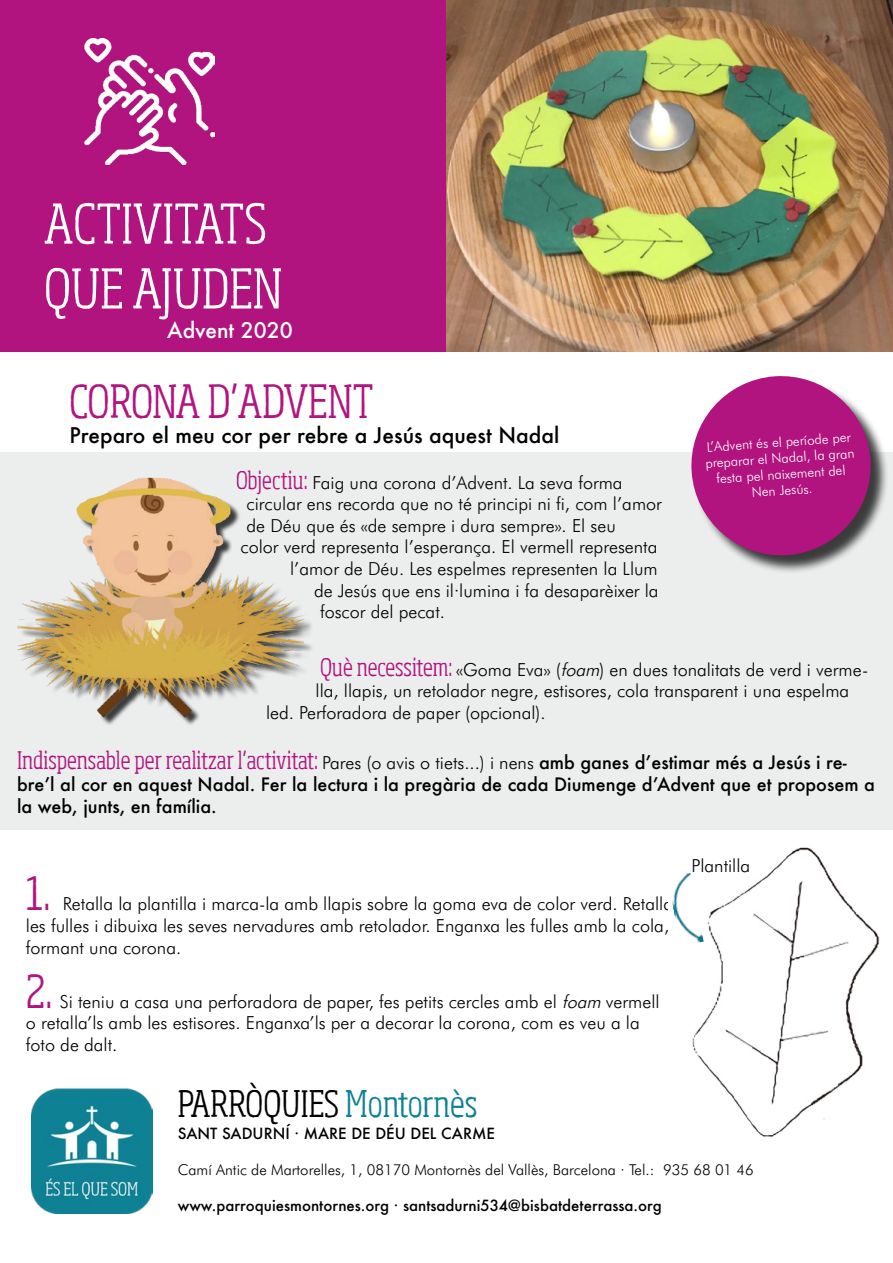
<style>
.page{position:relative;width:893px;height:1263px;background:#fff}
.page>*{position:absolute;margin:0;border:0;box-sizing:border-box;transform-origin:0 0}
.t1{font:300 condensed 54px/64.8px "Sohoma";color:#fff}
.t2{font:300 condensed 45px "Sohoma";letter-spacing:-.01em;color:#b1147f}
.t3{font:300 condensed 36px "Sohoma";color:#000}
.t4{font:300 condensed 24px "Sohoma";color:#b1147f}
.t5{font:500 21px "Futura";color:#000}
.t6{font:500 21px "Futura";color:#fff}
.t7{font:300 18px/21.6px "Futura BT";color:#000}
.t8{font:500 18px/21.6px "Futura";color:#000}
.t9{font:500 15px "Futura";color:#000}
.t10{font:300 15px "Futura BT";color:#000}
.t11{font:300 13.5px/16.2px "Futura BT";color:#fff;text-align:center}
.s1{font-family:"Sohoma";font-stretch:condensed;font-size:24px;color:#b1147f}
.s2{font-style:italic}
.s3{font-family:"Futura BT";font-stretch:normal;font-size:18px;color:#000}
.s4{font-family:"Futura";font-weight:500;font-stretch:normal;font-size:18px;color:#000}
.s5{color:#0f8195}
</style>
<div class="page">
<div style="left:0;top:0;width:446px;height:352px;background:#b1147f"></div>
<img style="left:85px;top:38px;width:130px;height:126px">
<div style="left:0;top:453px;width:893px;height:377px;background:#eceded"></div>
<img style="left:446px;top:0;width:447px;height:352px">
<div style="left:693px;top:378px;width:197px;height:196px;background:#000;opacity:.75"></div>
<svg style="left:688px;top:376px;width:186px;height:182px"></svg>
<div style="left:19px;top:480px;width:295px;height:247px;background:#000;opacity:.75"></div>
<img style="left:17px;top:478px;width:123px;height:219px">
<img style="left:692px;top:847px;width:188px;height:291px">
<img style="left:31px;top:1088px;width:121px;height:125px">
<img style="left:672px;top:873px;width:32px;height:73px">
<h1 class="t1" style="left:44px;top:190px;width:240px">ACTIVITATS<br>QUE AJUDEN</h1>
<p class="t6" style="left:167px;top:316px;width:127px">Advent 2020</p>
<h2 class="t2" style="left:69px;top:373px;width:306px">CORONA D’ADVENT</h2>
<p class="t5" style="left:69px;top:421px;width:491px">Preparo el meu cor per rebre a Jesús aquest Nadal</p>
<p class="t11" style="left:704px;top:439px;width:151px;rotate:-4deg">L’Advent és el període per preparar el Nadal, la gran festa pel naixement del<br>Nen Jesús.</p>
<p class="t7" style="left:236px;top:471px;width:388px"><span class="s1">Objectiu:</span> Faig una corona d’Advent. La seva forma</p>
<p class="t7" style="left:247px;top:493px;width:417px">circular ens recorda que no té principi ni fi, com l’amor</p>
<p class="t7" style="left:247px;top:514px;width:371px">de Déu que és «de sempre i dura sempre». El seu</p>
<p class="t7" style="left:241px;top:536px;width:418px">color verd representa l’esperança. El vermell representa</p>
<p class="t7" style="left:290px;top:558px;width:369px">l’amor de Déu. Les espelmes representen la Llum</p>
<p class="t7" style="left:314px;top:579px;width:346px">de Jesús que ens il·lumina i fa desaparèixer la</p>
<p class="t7" style="left:320px;top:601px;width:126px">foscor del pecat.</p>
<p class="t7" style="left:320px;top:658px;width:550px"><span class="s1">Què necessitem:</span> «Goma Eva» (<span class="s2">foam</span>) en dues tonalitats de verd i verme-</p>
<p class="t7" style="left:316px;top:680px;width:535px">lla, llapis, un retolador negre, estisores, cola transparent i una espelma</p>
<p class="t7" style="left:266px;top:702px;width:281px">led. Perforadora de paper (opcional).</p>
<h3 class="t4" style="left:17px;top:745px;width:831px">Indispensable per realitzar l’activitat: <span class="s3">Pares (o avis o tiets...) i nens</span> <span class="s4">amb ganes d’estimar més a Jesús i re-</span></h3>
<p class="t8" style="left:17px;top:773px;width:859px">bre’l al cor en aquest Nadal. Fer la lectura i la pregària de cada Diumenge d’Advent que et proposem a la web, junts, en família.</p>
<h2 class="t2" style="left:26px;top:865px;width:26px">1.</h2>
<p class="t7" style="left:26px;top:893px;width:649px;text-indent:37px">Retalla la plantilla i marca-la amb llapis sobre la goma eva de color verd. Retalla les fulles i dibuixa les seves nervadures amb retolador. Enganxa les fulles amb la cola, formant una corona.</p>
<h2 class="t2" style="left:26px;top:962px;width:28px">2.</h2>
<p class="t7" style="left:26px;top:990px;width:635px;text-indent:34px">Si teniu a casa una perforadora de paper, fes petits cercles amb el <span class="s2">foam</span> vermell o retalla’ls amb les estisores. Enganxa’ls per a decorar la corona, com es veu a la foto de dalt.</p>
<p class="t7" style="left:691px;top:854px;width:60px">Plantilla</p>
<h3 class="t3" style="left:178px;top:1080px;width:301px">PARRÒQUIES <span class="s5">Montornès</span></h3>
<p class="t9" style="left:178px;top:1123px;width:319px">SANT SADURNÍ · MARE DE DÉU DEL CARME</p>
<p class="t10" style="left:178px;top:1161px;width:578px">Camí Antic de Martorelles, 1, 08170 Montornès del Vallès, Barcelona · Tel.: 935 68 01 46</p>
<p class="t9" style="left:178px;top:1195px;width:486px">www.parroquiesmontornes.org · santsadurni534@bisbatdeterrassa.org</p>
</div>
